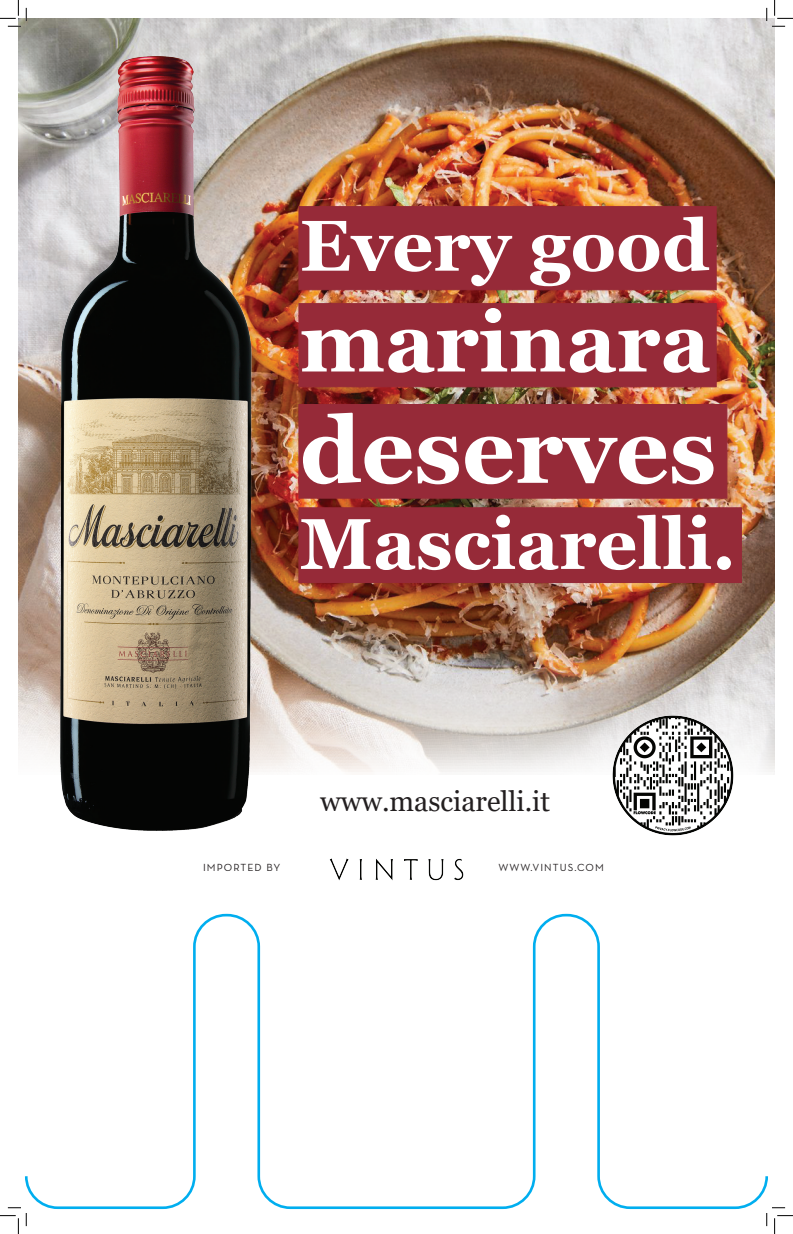
<style>
.page{position:relative;width:793px;height:1234px;background:#fff}
.page>*{position:absolute;margin:0;border:0;box-sizing:border-box;transform-origin:0 0}
.t1{font:700 92.75px "Georgia";color:#fff}
.t2{font:700 84px "Georgia";color:#fff}
.t3{font:700 71.75px "Georgia";color:#fff}
.t4{font:28px "Georgia";color:#231f20}
.t5{font:10.5px "Neutraface Text";letter-spacing:.1em;color:#231f20}
</style>
<div class="page">
<img style="left:18px;top:18px;width:756px;height:754px">
<div style="left:298px;top:507px;width:444px;height:76px;background:#962a38;border:1px solid #962a38"></div>
<img style="left:52px;top:51px;width:206px;height:780px">
<img style="left:611px;top:713px;width:124px;height:123px">
<img style="left:329px;top:858px;width:135px;height:23px">
<div style="left:298px;top:206px;width:418px;height:84px;background:#962a38"></div>
<div style="left:298px;top:303px;width:418px;height:84px;background:#962a38"></div>
<div style="left:298px;top:404px;width:429px;height:94px;background:#962a38"></div>
<svg style="left:25px;top:913px;width:743px;height:297px"></svg>
<svg style="left:0;top:0;width:27px;height:27px"></svg>
<svg style="left:0;top:1207px;width:27px;height:27px"></svg>
<svg style="left:766px;top:0;width:27px;height:27px"></svg>
<svg style="left:766px;top:1207px;width:27px;height:27px"></svg>
<h3 class="t3" style="left:300px;top:200px;width:411px">Every good</h3>
<h2 class="t2" style="left:300px;top:288px;width:412px">marinara</h2>
<h1 class="t1" style="left:300px;top:391px;width:418px">deserves</h1>
<h3 class="t3" style="left:300px;top:498px;width:437px">Masciarelli.</h3>
<h3 class="t4" style="left:320px;top:785px;width:232px">www.masciarelli.it</h3>
<p class="t5" style="left:203px;top:861px;width:79px">IMPORTED BY</p>
<p class="t5" style="left:498px;top:861px;width:107px">WWW.VINTUS.COM</p>
</div>
